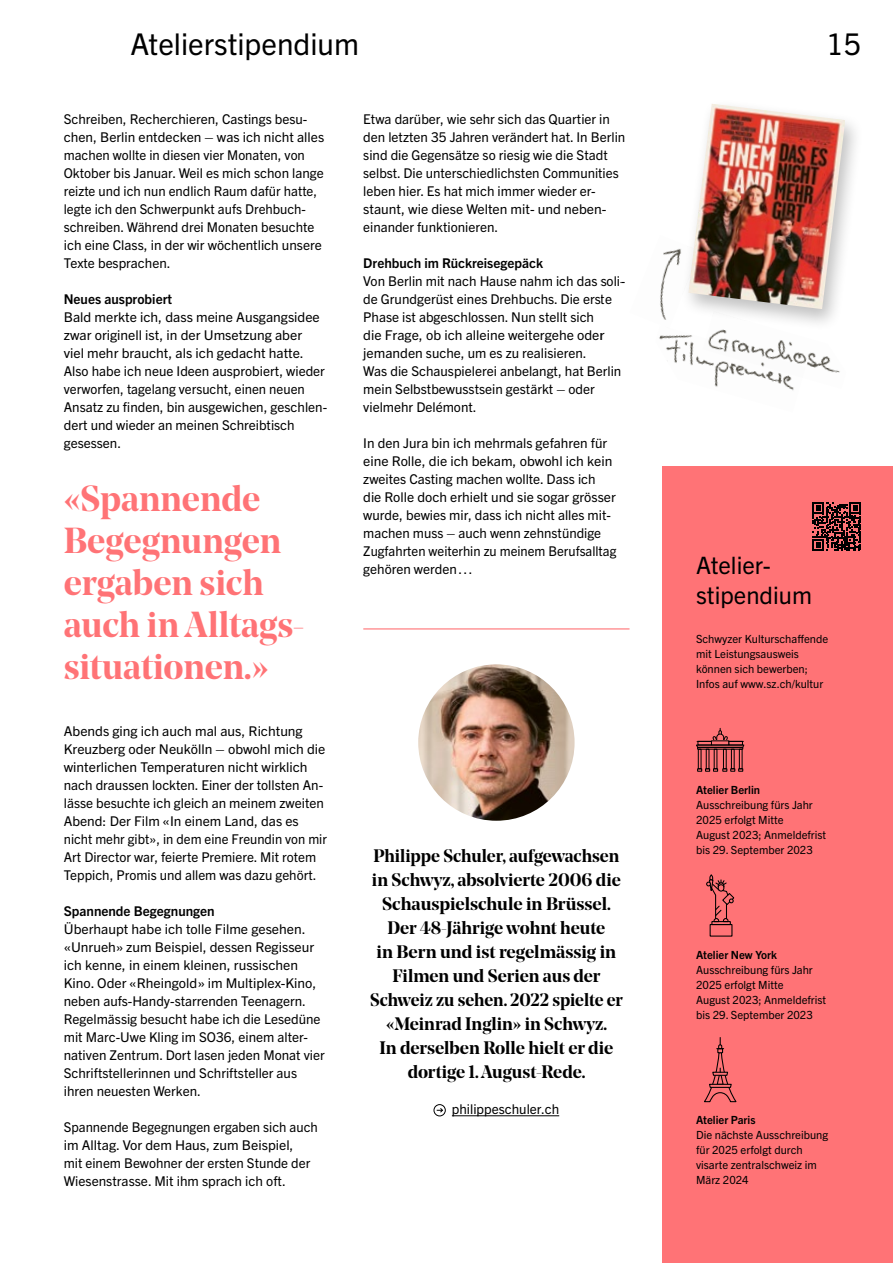
<style>
.page{position:relative;width:893px;height:1263px;background:#fff}
.page>*{position:absolute;margin:0;border:0;box-sizing:border-box;transform-origin:0 0}
.t1{font:600 36px/42px "Noe Display";letter-spacing:-.005em;color:#ff7376}
.t2{font:30px "Trade Gothic Next LT Pro";color:#000}
.t3{font:24px/30px "Trade Gothic Next LT Pro";color:#000}
.t4{font:600 18px/24px "Noe Display";letter-spacing:-.005em;color:#000;text-align:center}
.t5{font:13.5px/18px "Trade Gothic Next LT Pro";color:#000}
.t6{font:700 13.5px "Trade Gothic Next LT Pro";color:#000}
.t7{font:11.25px/15px "Trade Gothic Next LT Pro";color:#000}
.t8{font:700 11.25px "Trade Gothic Next LT Pro";color:#000}
</style>
<div class="page">
<div style="left:663px;top:466px;width:230px;height:797px;background:#ff7376"></div>
<svg style="left:812px;top:502px;width:49px;height:49px"></svg>
<hr style="left:452px;top:1115px;width:107px;height:1px;background:#000">
<div style="left:434px;top:1104px;width:12px;height:12px;border:1px solid #000;border-radius:50%"></div>
<svg style="left:437px;top:1108px;width:6px;height:5px"></svg>
<hr style="left:363px;top:628px;width:266px;height:1px;background:#ff7376">
<img style="left:418px;top:664px;width:157px;height:157px;border-radius:78px">
<div style="left:680px;top:98px;width:184px;height:233px;background:#000;opacity:.25"></div>
<img style="left:688px;top:104px;width:157px;height:205px">
<img style="left:660px;top:235px;width:40px;height:90px">
<img style="left:703px;top:311px;width:143px;height:62px">
<img style="left:659px;top:325px;width:146px;height:66px">
<div style="left:698px;top:749px;width:3px;height:20px;border:1px solid #000"></div>
<div style="left:739px;top:749px;width:4px;height:20px;border:1px solid #000"></div>
<div style="left:731px;top:749px;width:4px;height:20px;border:1px solid #000"></div>
<div style="left:723px;top:749px;width:4px;height:20px;border:1px solid #000"></div>
<svg style="left:697px;top:768px;width:46px;height:4px"></svg>
<div style="left:697px;top:747px;width:46px;height:3px;border:1px solid #000"></div>
<svg style="left:696px;top:728px;width:48px;height:20px"></svg>
<div style="left:711px;top:921px;width:20px;height:4px;border:1px solid #000"></div>
<svg style="left:706px;top:875px;width:28px;height:48px"></svg>
<svg style="left:704px;top:1037px;width:32px;height:65px"></svg>
<h2 class="t2" style="left:130px;top:23px;width:230px">Atelierstipendium</h2>
<h2 class="t2" style="left:827px;top:23px;width:36px">15</h2>
<p class="t5" style="left:64px;top:109px;width:262px">Schreiben, Recherchieren, Castings besu&shy;chen, Berlin entdecken – was ich nicht alles machen wollte in diesen vier Monaten, von Oktober bis Januar. Weil es mich schon lange reizte und ich nun endlich Raum dafür hatte, legte ich den Schwerpunkt aufs Drehbuch&shy;schreiben. Während drei Monaten besuchte ich eine Class, in der wir wöchentlich unsere Texte besprachen.</p>
<p class="t6" style="left:64px;top:290px;width:110px">Neues ausprobiert</p>
<p class="t5" style="left:64px;top:307px;width:265px">Bald merkte ich, dass meine Ausgangsidee zwar originell ist, in der Umsetzung aber<br>viel mehr braucht, als ich gedacht hatte.<br>Also habe ich neue Ideen ausprobiert, wieder verworfen, tagelang versucht, einen neuen Ansatz zu finden, bin ausgewichen, geschlen&shy;dert und wieder an meinen Schreibtisch gesessen.</p>
<h1 class="t1" style="left:64px;top:477px;width:242px">«Spannende<br>Begegnungen ergaben sich auch in Alltags&shy;situationen.»</h1>
<p class="t5" style="left:64px;top:721px;width:265px">Abends ging ich auch mal aus, Richtung Kreuzberg oder Neukölln – obwohl mich die winterlichen Temperaturen nicht wirklich nach draussen lockten. Einer der tollsten An&shy;lässe besuchte ich gleich an meinem zweiten Abend: Der Film «In einem Land, das es nicht mehr gibt», in dem eine Freundin von mir Art Director war, feierte Premiere. Mit rotem Teppich, Promis und allem was dazu gehört.</p>
<p class="t6" style="left:64px;top:902px;width:152px">Spannende Begegnungen</p>
<p class="t5" style="left:64px;top:919px;width:263px">Überhaupt habe ich tolle Filme gesehen. «Unrueh» zum Beispiel, dessen Regisseur ich kenne, in einem kleinen, russischen Kino. Oder «Rheingold» im Multiplex-Kino, neben aufs-Handy-starrenden Teenagern.<br>Regelmässig besucht habe ich die Lesedüne mit Marc-Uwe Kling im SO36, einem alter&shy;nativen Zentrum. Dort lasen jeden Monat vier Schriftstellerinnen und Schriftsteller aus ihren neuesten Werken.</p>
<p class="t5" style="left:64px;top:1117px;width:255px">Spannende Begegnungen ergaben sich auch im Alltag. Vor dem Haus, zum Beispiel,<br>mit einem Bewohner der ersten Stunde der Wiesenstrasse. Mit ihm sprach ich oft.</p>
<p class="t5" style="left:363px;top:109px;width:264px">Etwa darüber, wie sehr sich das Quartier in den letzten 35 Jahren verändert hat. In Berlin sind die Gegensätze so riesig wie die Stadt selbst. Die unterschiedlichsten Communities leben hier. Es hat mich immer wieder er&shy;staunt, wie diese Welten mit- und neben&shy;einander funktionieren.</p>
<p class="t6" style="left:363px;top:254px;width:181px">Drehbuch im Rückreisegepäck</p>
<p class="t5" style="left:363px;top:271px;width:263px">Von Berlin mit nach Hause nahm ich das soli&shy;de Grundgerüst eines Drehbuchs. Die erste Phase ist abgeschlossen. Nun stellt sich<br>die Frage, ob ich alleine weitergehe oder jemanden suche, um es zu realisieren.<br>Was die Schauspielerei anbelangt, hat Berlin mein Selbstbewusstsein gestärkt – oder vielmehr Delémont.</p>
<p class="t5" style="left:363px;top:433px;width:255px">In den Jura bin ich mehrmals gefahren für eine Rolle, die ich bekam, obwohl ich kein zweites Casting machen wollte. Dass ich die Rolle doch erhielt und sie sogar grösser wurde, bewies mir, dass ich nicht alles mit&shy;machen muss – auch wenn zehnstündige Zugfahrten weiterhin zu meinem Berufsalltag gehören werden…</p>
<p class="t4" style="left:370px;top:843px;width:254px">Philippe Schuler, aufgewachsen in Schwyz, absolvierte 2006 die<br>Schauspielschule in Brüssel.<br>Der 48-Jährige wohnt heute<br>in Bern und ist regelmässig in<br>Filmen und Serien aus der<br>Schweiz zu sehen. 2022 spielte er «Meinrad Inglin» in Schwyz.<br>In derselben Rolle hielt er die dortige 1. August-Rede.</p>
<p class="t5" style="left:452px;top:1099px;width:109px">philippeschuler.ch</p>
<h3 class="t3" style="left:696px;top:549px;width:117px">Atelier&shy;stipendium</h3>
<p class="t7" style="left:696px;top:631px;width:134px">Schwyzer Kulturschaffende mit Leistungsausweis können sich bewerben;<br>Infos auf www.sz.ch/kultur</p>
<p class="t8" style="left:696px;top:782px;width:66px">Atelier Berlin</p>
<p class="t7" style="left:696px;top:797px;width:132px">Ausschreibung fürs Jahr<br>2025 erfolgt Mitte<br>August 2023; Anmeldefrist bis 29. September 2023</p>
<p class="t8" style="left:696px;top:947px;width:82px">Atelier New York</p>
<p class="t7" style="left:696px;top:962px;width:132px">Ausschreibung fürs Jahr<br>2025 erfolgt Mitte<br>August 2023; Anmeldefrist bis 29. September 2023</p>
<p class="t8" style="left:696px;top:1112px;width:61px">Atelier Paris</p>
<p class="t7" style="left:696px;top:1127px;width:134px">Die nächste Ausschreibung für 2025 erfolgt durch visarte zentralschweiz im<br>März 2024</p>
</div>
